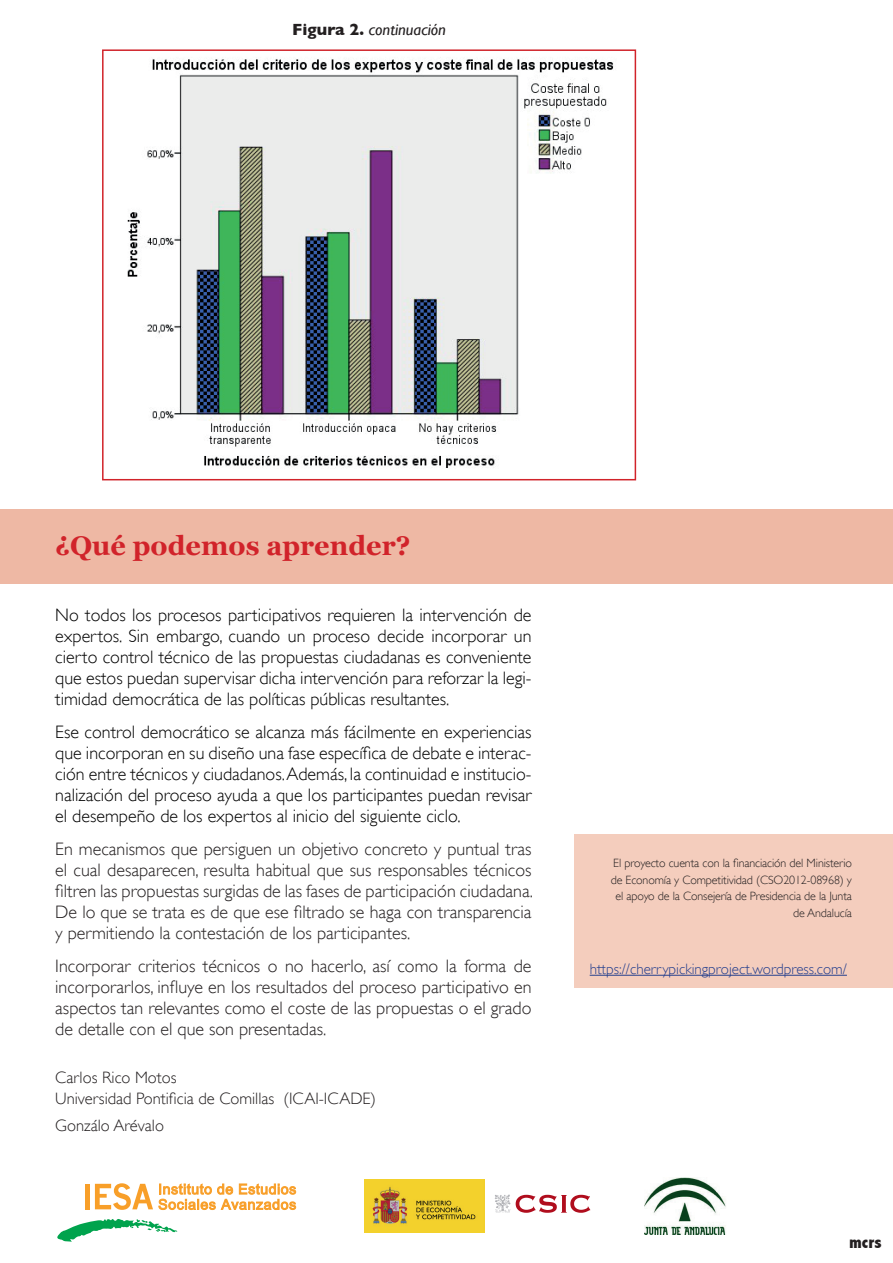
<style>
.page{position:relative;width:893px;height:1263px;background:#fff}
.page>*{position:absolute;margin:0;border:0;box-sizing:border-box;transform-origin:0 0}
.t1{font:700 27px "Georgia";color:#d1232a}
.t2{font:300 18px/21px "Gill Sans";color:#000001;text-align:justify}
.t3{font:300 18px/21px "Gill Sans";color:#231f20;text-align:justify}
.t4{font:800 condensed 18px "Abadi";color:#231f20}
.t5{font:300 16.5px/21px "Gill Sans";color:#231f20}
.t6{font:italic 16.5px "Gill Sans";color:#231f20}
.t7{font:300 15px "Gill Sans";color:#253f8e}
.t8{font:300 12px/16.5px "Gill Sans";letter-spacing:-.01em;color:#231f20;text-align:right}
.s1{font-weight:700;font-style:normal}
</style>
<div class="page">
<div style="left:575px;top:834px;width:318px;height:153px;background:#f4cdbd"></div>
<div style="left:0;top:509px;width:893px;height:75px;background:#eeb8a4"></div>
<img style="left:644px;top:1178px;width:82px;height:56px">
<div style="left:85px;top:1184px;width:5px;height:25px;background:#f89f29"></div>
<svg style="left:95px;top:1183px;width:201px;height:27px"></svg>
<svg style="left:57px;top:1219px;width:121px;height:23px"></svg>
<svg style="left:495px;top:1194px;width:15px;height:19px"></svg>
<svg style="left:516px;top:1195px;width:74px;height:18px"></svg>
<img style="left:365px;top:1180px;width:119px;height:52px">
<hr style="left:590px;top:975px;width:257px;height:1px;background:#253f8e">
<img style="left:127px;top:59px;width:487px;height:409px">
<div style="left:102px;top:49px;width:534px;height:431px;border:2px solid #d1232a"></div>
<p class="t6" style="left:292px;top:20px;width:155px"><span class="s1">Figura 2.</span> continuación</p>
<h1 class="t1" style="left:55px;top:525px;width:357px">¿Qué podemos aprender?</h1>
<p class="t2" style="left:55px;top:604px;width:478px">No todos los procesos participativos requieren la intervención de expertos. Sin embargo, cuando un proceso decide incorporar un cierto control técnico de las propuestas ciudadanas es conveniente que estos puedan supervisar dicha intervención para reforzar la legi&shy;timidad democrática de las políticas públicas resultantes.</p>
<p class="t2" style="left:55px;top:721px;width:478px">Ese control democrático se alcanza más fácilmente en experiencias que incorporan en su diseño una fase específica de debate e interac&shy;ción entre técnicos y ciudadanos. Además, la continuidad e institucio&shy;nalización del proceso ayuda a que los participantes puedan revisar el desempeño de los expertos al inicio del siguiente ciclo.</p>
<p class="t3" style="left:55px;top:838px;width:479px">En mecanismos que persiguen un objetivo concreto y puntual tras el cual desaparecen, resulta habitual que sus responsables técnicos filtren las propuestas surgidas de las fases de participación ciudadana.<br>De lo que se trata es de que ese filtrado se haga con transparencia y permitiendo la contestación de los participantes.</p>
<p class="t3" style="left:55px;top:955px;width:478px">Incorporar criterios técnicos o no hacerlo, así como la forma de incorporarlos, influye en los resultados del proceso participativo en aspectos tan relevantes como el coste de las propuestas o el grado de detalle con el que son presentadas.</p>
<p class="t5" style="left:55px;top:1066px;width:322px">Carlos Rico Motos<br>Universidad Pontificia de Comillas (ICAI-ICADE)</p>
<p class="t5" style="left:55px;top:1114px;width:110px">Gonzálo Arévalo</p>
<p class="t8" style="left:611px;top:854px;width:243px">El proyecto cuenta con la financiación del Ministerio de Economía y Competitividad (CSO2012-08968) y el apoyo de la Consejería de Presidencia de la Junta de Andalucía</p>
<p class="t7" style="left:590px;top:957px;width:259px">https://cherrypickingproject.wordpress.com/</p>
<p class="t4" style="left:849px;top:1231px;width:34px">mcrs</p>
</div>
